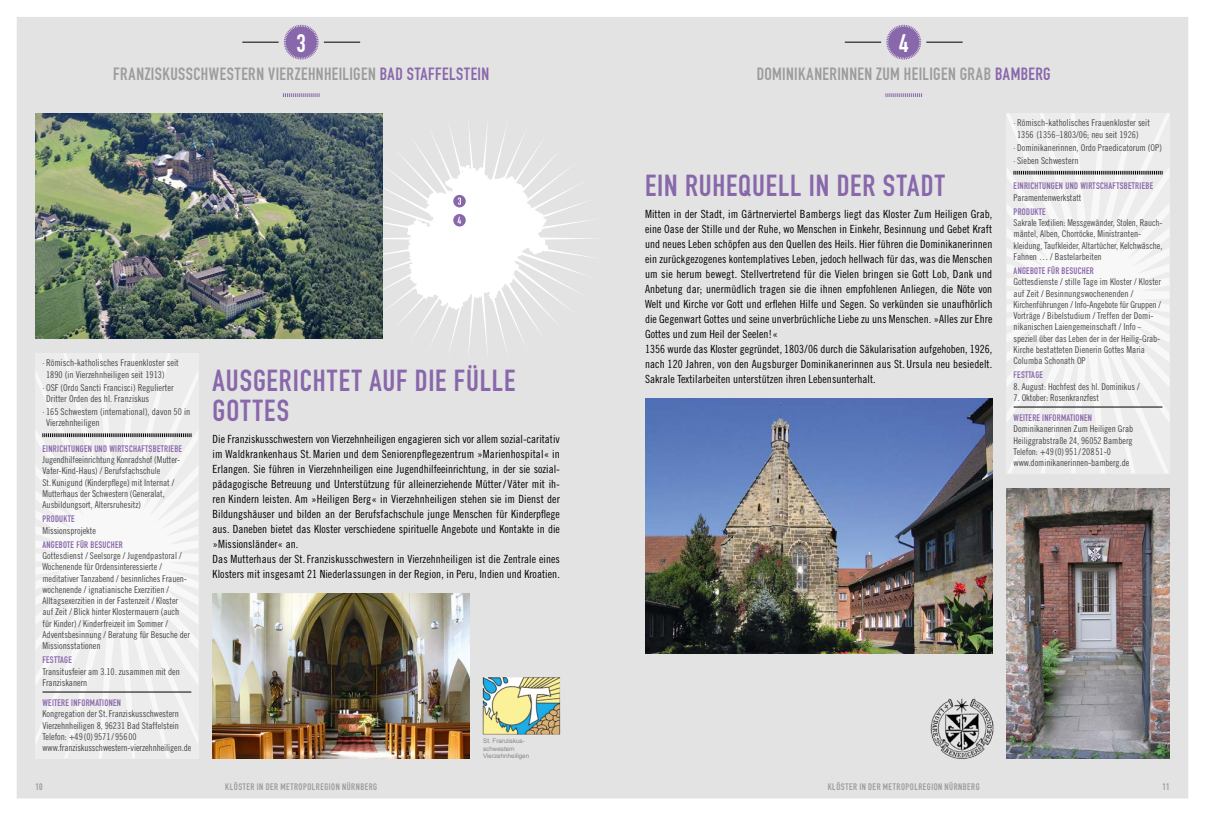
<style>
.page{position:relative;width:1205px;height:815px;background:#fff}
.page>*{position:absolute;margin:0;border:0;box-sizing:border-box;transform-origin:0 0}
.t1{font:30px/30px "DIN Engschrift LT";letter-spacing:.035em;color:#8867aa}
.t2{font:25px "DIN Engschrift LT";color:#fff}
.t3{font:17.5px "DIN Engschrift LT";letter-spacing:.03em;color:#9c9c9d}
.t4{font:11.25px/15px "Trade Gothic LT Cond Eighteen";letter-spacing:.005em;color:#000}
.t5{font:9.38px/11.2px "Trade Gothic LT Cond Eighteen";letter-spacing:-.005em;color:#484847}
.t6{font:9.38px "DIN Engschrift LT";letter-spacing:.03em;color:#8867aa}
.t7{font:9.38px "DIN Engschrift LT";letter-spacing:.055em;color:#9c9c9d}
.t8{font:6.25px/7.5px "Arial";color:#868786}
.s1{color:#8867aa}
</style>
<div class="page">
<div style="left:17px;top:17px;width:1171px;height:782px;background:#e3e3e3"></div>
<div style="left:353px;top:116px;width:249px;height:246px;background:#e3e3e3"></div>
<svg style="left:283px;top:93px;width:37px;height:4px"></svg>
<svg style="left:885px;top:93px;width:37px;height:4px"></svg>
<hr style="left:845px;top:42px;width:36px;height:1px;background:#000">
<hr style="left:926px;top:42px;width:36px;height:1px;background:#000">
<hr style="left:242px;top:42px;width:37px;height:1px;background:#000">
<hr style="left:324px;top:42px;width:36px;height:1px;background:#000">
<svg style="left:284px;top:25px;width:35px;height:35px"></svg>
<svg style="left:886px;top:25px;width:35px;height:35px"></svg>
<svg style="left:35px;top:353px;width:163px;height:405px;fill:#ececec"></svg>
<svg style="left:43px;top:433px;width:149px;height:4px"></svg>
<hr style="left:43px;top:692px;width:148px;height:1px;background:#000">
<div style="left:1006px;top:113px;width:163px;height:360px;background:#f0f0f0"></div>
<svg style="left:1013px;top:171px;width:150px;height:4px"></svg>
<hr style="left:1013px;top:407px;width:149px;height:1px;background:#000">
<img style="left:213px;top:593px;width:256px;height:165px">
<img style="left:1006px;top:488px;width:163px;height:270px">
<img style="left:645px;top:398px;width:347px;height:255px">
<svg style="left:407px;top:165px;width:142px;height:145px"></svg>
<img style="left:35px;top:113px;width:348px;height:225px">
<h2 class="t2" style="left:297px;top:28px;width:11px">3</h2>
<h2 class="t2" style="left:899px;top:28px;width:11px">4</h2>
<h3 class="t3" style="left:113px;top:64px;width:378px">FRANZISKUSSCHWESTERN VIERZEHNHEILIGEN <span class="s1">BAD STAFFELSTEIN</span></h3>
<h3 class="t3" style="left:757px;top:64px;width:295px">DOMINIKANERINNEN ZUM HEILIGEN GRAB <span class="s1">BAMBERG</span></h3>
<p class="t5" style="left:46px;top:357px;width:134px;text-indent:-4px">· Römisch-katholisches Frauenkloster seit<br>1890 (in Vierzehnheiligen seit 1913)</p>
<p class="t5" style="left:46px;top:381px;width:129px;text-indent:-4px">· OSF (Ordo Sancti Francisci) Regulierter<br>Dritter Orden des hl. Franziskus</p>
<p class="t5" style="left:46px;top:406px;width:146px;text-indent:-4px">· 165 Schwestern (international), davon 50 in<br>Vierzehnheiligen</p>
<p class="t6" style="left:43px;top:443px;width:141px">EINRICHTUNGEN UND WIRTSCHAFTSBETRIEBE</p>
<p class="t5" style="left:43px;top:454px;width:139px">Jugendhilfeeinrichtung Konradshof (Mutter-Vater-Kind-Haus) / Berufsfachschule<br>St. Kunigund (Kinderpflege) mit Internat / Mutterhaus der Schwestern (Generalat, Ausbildungsort, Altersruhesitz)</p>
<p class="t6" style="left:43px;top:514px;width:34px">PRODUKTE</p>
<p class="t5" style="left:43px;top:525px;width:55px">Missionsprojekte</p>
<p class="t6" style="left:43px;top:539px;width:82px">ANGEBOTE FÜR BESUCHER</p>
<p class="t5" style="left:43px;top:550px;width:149px">Gottesdienst / Seelsorge / Jugendpastoral / Wochenende für Ordensinteressierte / meditativer Tanzabend / besinnliches Frauen&shy;wochenende / ignatianische Exerzitien / Alltagsexerzitien in der Fastenzeit / Kloster auf Zeit / Blick hinter Klostermauern (auch für Kinder) / Kinderfreizeit im Sommer / Adventsbesinnung / Beratung für Besuche der Missionsstationen</p>
<p class="t6" style="left:43px;top:655px;width:31px">FESTTAGE</p>
<p class="t5" style="left:43px;top:666px;width:139px">Transitusfeier am 3.10. zusammen mit den<br>Franziskanern</p>
<p class="t6" style="left:43px;top:697px;width:80px">WEITERE INFORMATIONEN</p>
<p class="t5" style="left:43px;top:708px;width:150px">Kongregation der St.Franziskusschwestern Vierzehnheiligen 8, 96231 Bad Staffelstein Telefon: +49 (0) 9571 / 956 00 www.franziskusschwestern-vierzehnheiligen.de</p>
<h1 class="t1" style="left:213px;top:366px;width:304px">AUSGERICHTET AUF DIE FÜLLE<br>GOTTES</h1>
<p class="t4" style="left:213px;top:432px;width:349px">Die Franziskusschwestern von Vierzehnheiligen engagieren sich vor allem sozial-caritativ im Waldkrankenhaus St.Marien und dem Seniorenpflegezentrum »Marienhospital« in Erlangen. Sie führen in Vierzehnheiligen eine Jugendhilfeeinrichtung, in der sie sozial&shy;pädagogische Betreuung und Unterstützung für alleinerziehende Mütter/ Väter mit ih&shy;ren Kindern leisten. Am »Heiligen Berg« in Vierzehnheiligen stehen sie im Dienst der Bildungshäuser und bilden an der Berufsfachschule junge Menschen für Kinderpflege aus. Daneben bietet das Kloster verschiedene spirituelle Angebote und Kontakte in die »Missionsländer« an.<br>Das Mutterhaus der St.Franziskusschwestern in Vierzehnheiligen ist die Zentrale eines Klosters mit insgesamt 21 Niederlassungen in der Region, in Peru, Indien und Kroatien.</p>
<p class="t8" style="left:483px;top:738px;width:48px">St. Franziskus&shy;schwestern<br>Vierzehnheiligen</p>
<h1 class="t1" style="left:645px;top:171px;width:301px">EIN RUHEQUELL IN DER STADT</h1>
<p class="t4" style="left:645px;top:207px;width:349px">Mitten in der Stadt, im Gärtnerviertel Bambergs liegt das Kloster Zum Heiligen Grab, eine Oase der Stille und der Ruhe, wo Menschen in Einkehr, Besinnung und Gebet Kraft und neues Leben schöpfen aus den Quellen des Heils. Hier führen die Dominikanerinnen ein zurückgezogenes kontemplatives Leben, jedoch hellwach für das, was die Menschen um sie herum bewegt. Stellvertretend für die Vielen bringen sie Gott Lob, Dank und Anbetung dar; unermüdlich tragen sie die ihnen empfohlenen Anliegen, die Nöte von Welt und Kirche vor Gott und erflehen Hilfe und Segen. So verkünden sie unaufhörlich die Gegenwart Gottes und seine unverbrüchliche Liebe zu uns Menschen. »Alles zur Ehre Gottes und zum Heil der Seelen!«<br>1356 wurde das Kloster gegründet, 1803/06 durch die Säkularisation aufgehoben, 1926, nach 120 Jahren, von den Augsburger Dominikanerinnen aus St. Ursula neu besiedelt.<br>Sakrale Textilarbeiten unterstützen ihren Lebensunterhalt.</p>
<p class="t5" style="left:1017px;top:117px;width:134px;text-indent:-4px">· Römisch-katholisches Frauenkloster seit<br>1356 (1356–1803/06; neu seit 1926)</p>
<p class="t5" style="left:1013px;top:141px;width:150px;line-height:13px">· Dominikanerinnen, Ordo Praedicatorum (OP) · Sieben Schwestern</p>
<p class="t6" style="left:1013px;top:181px;width:141px">EINRICHTUNGEN UND WIRTSCHAFTSBETRIEBE</p>
<p class="t5" style="left:1013px;top:192px;width:69px">Paramentenwerkstatt</p>
<p class="t6" style="left:1013px;top:206px;width:34px">PRODUKTE</p>
<p class="t5" style="left:1013px;top:217px;width:150px">Sakrale Textilien: Messgewänder, Stolen, Rauch&shy;mäntel, Alben, Chorröcke, Ministranten&shy;kleidung, Taufkleider, Altartücher, Kelchwäsche, Fahnen … / Bastelarbeiten</p>
<p class="t6" style="left:1013px;top:265px;width:82px">ANGEBOTE FÜR BESUCHER</p>
<p class="t5" style="left:1013px;top:276px;width:149px">Gottesdienste / stille Tage im Kloster / Kloster auf Zeit / Besinnungswochenenden / Kirchenführungen / Info-Angebote für Gruppen / Vorträge / Bibelstudium / Treffen der Domi&shy;nikanischen Laiengemeinschaft / Info – speziell über das Leben der in der Heilig-Grab-Kirche bestatteten Dienerin Gottes Maria Columba Schonath OP</p>
<p class="t6" style="left:1013px;top:370px;width:31px">FESTTAGE</p>
<p class="t5" style="left:1013px;top:381px;width:128px">8. August: Hochfest des hl. Dominikus /</p>
<p class="t5" style="left:1013px;top:392px;width:87px">7. Oktober: Rosenkranzfest</p>
<p class="t6" style="left:1013px;top:412px;width:80px">WEITERE INFORMATIONEN</p>
<p class="t5" style="left:1013px;top:423px;width:121px">Dominikanerinnen Zum Heiligen Grab Heiliggrabstraße 24, 96052 Bamberg Telefon: +49 (0) 951 / 208 51-0 www.dominikanerinnen-bamberg.de</p>
<p class="t7" style="left:35px;top:781px;width:9px">10</p>
<p class="t7" style="left:225px;top:781px;width:154px">KLÖSTER IN DER METROPOLREGION NÜRNBERG</p>
<p class="t7" style="left:828px;top:781px;width:154px">KLÖSTER IN DER METROPOLREGION NÜRNBERG</p>
<p class="t7" style="left:1162px;top:781px;width:9px">11</p>
</div>
